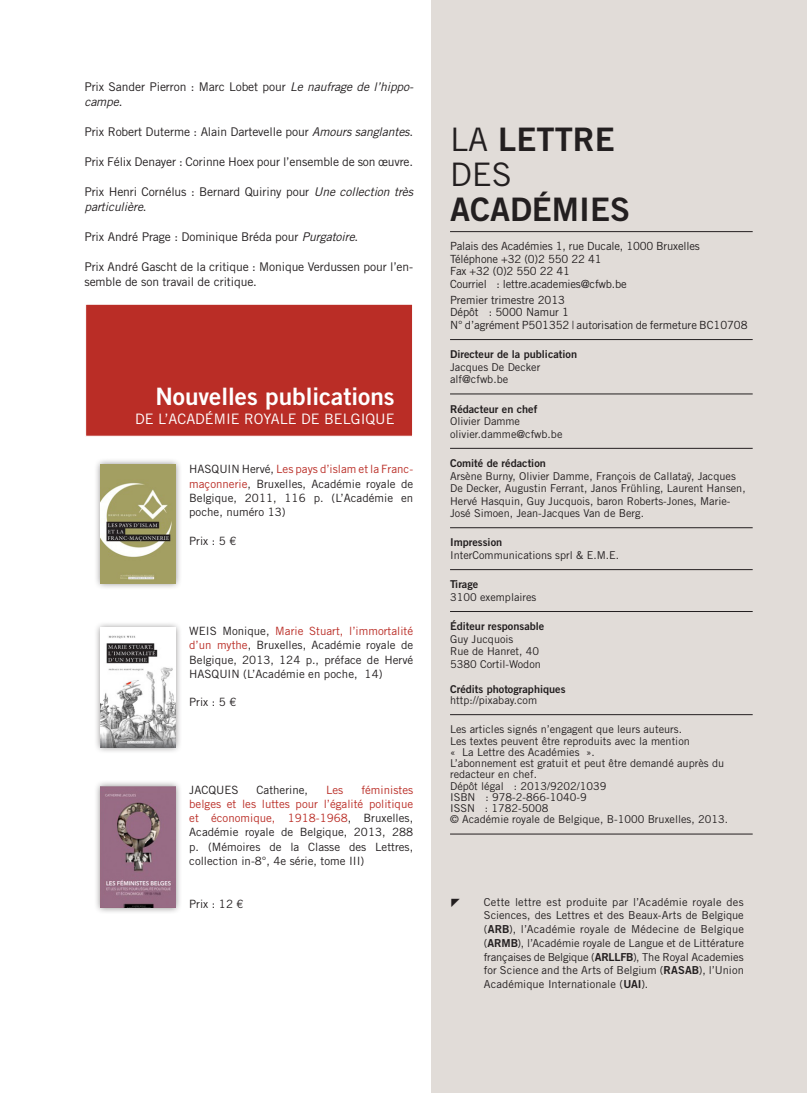
<style>
.page{position:relative;width:807px;height:1115px;background:#fff}
.page>*{position:absolute;margin:0;border:0;box-sizing:border-box;transform-origin:0 0}
.t1{font:32.38px "Trade Gothic LT Std Bd 2";color:#231f20}
.t2{font:32.38px "Trade Gothic LT Std";color:#231f20}
.t3{font:24px "Trade Gothic LT Std Bd 2";color:#fff}
.t4{font:14.38px "Trade Gothic LT Std";color:#fff}
.t5{font:12px/15px "Trade Gothic LT Std";letter-spacing:-.01em;color:#231f20}
.t6{font:11.38px/14.2px "Trade Gothic LT Std";color:#231f20;text-align:justify}
.t7{font:11.38px "Trade Gothic LT Std";color:#ba2d26}
.t8{font:11.25px/12.5px "Trade Gothic LT Std";letter-spacing:-.015em;color:#231f20}
.t9{font:11px/13.8px "Trade Gothic LT Std";color:#231f20;text-align:justify}
.t10{font:10.75px/11.2px "Trade Gothic LT Std";color:#231f20}
.t11{font:10.75px "Trade Gothic LT Std Bd 2";color:#231f20}
.s1{font-style:italic}
.s2{color:#ba2d26}
.s3{font-family:"Trade Gothic LT Std"}
.s4{font-family:"Trade Gothic LT Std Bd 2"}
</style>
<div class="page">
<div style="left:431px;top:0;width:376px;height:1092px;background:#e1dcd8"></div>
<hr style="left:450px;top:231px;width:302px;height:1px;background:#231f20">
<hr style="left:450px;top:339px;width:302px;height:1px;background:#231f20">
<hr style="left:450px;top:394px;width:302px;height:1px;background:#231f20">
<hr style="left:450px;top:448px;width:302px;height:1px;background:#231f20">
<hr style="left:450px;top:527px;width:302px;height:1px;background:#231f20">
<hr style="left:450px;top:569px;width:302px;height:1px;background:#231f20">
<hr style="left:450px;top:611px;width:302px;height:1px;background:#231f20">
<hr style="left:450px;top:714px;width:302px;height:1px;background:#231f20">
<hr style="left:450px;top:834px;width:302px;height:1px;background:#231f20">
<div style="left:85px;top:304px;width:328px;height:132px;background:#ba2d26;border:1px solid #fff"></div>
<div style="left:94px;top:780px;width:88px;height:134px;background:#231f20;opacity:.53"></div>
<img style="left:101px;top:787px;width:74px;height:120px">
<div style="left:94px;top:458px;width:88px;height:132px;background:#231f20;opacity:.53"></div>
<img style="left:101px;top:465px;width:74px;height:118px">
<div style="left:94px;top:621px;width:88px;height:133px;background:#231f20;opacity:.53"></div>
<img style="left:101px;top:628px;width:74px;height:119px">
<p class="t5" style="left:84px;top:79px;width:330px">Prix Sander Pierron : Marc Lobet pour <span class="s1">Le naufrage de l’hippo&shy;campe</span>.</p>
<p class="t5" style="left:84px;top:124px;width:330px">Prix Robert Duterme : Alain Dartevelle pour <span class="s1">Amours sanglantes</span>.</p>
<p class="t5" style="left:84px;top:154px;width:330px">Prix Félix Denayer : Corinne Hoex pour l’ensemble de son œuvre.</p>
<p class="t5" style="left:84px;top:184px;width:330px">Prix Henri Cornélus : Bernard Quiriny pour <span class="s1">Une collection très particulière</span>.</p>
<p class="t5" style="left:84px;top:229px;width:275px">Prix André Prage : Dominique Bréda pour <span class="s1">Purgatoire</span>.</p>
<p class="t5" style="left:84px;top:259px;width:330px">Prix André Gascht de la critique : Monique Verdussen pour l’en&shy;semble de son travail de critique.</p>
<h2 class="t3" style="left:155px;top:381px;width:241px">Nouvelles publications</h2>
<h3 class="t4" style="left:135px;top:411px;width:53px">de l’Académie</h3>
<h3 class="t4" style="left:244px;top:411px;width:10px">royale</h3>
<h3 class="t4" style="left:301px;top:411px;width:43px">de Belgique</h3>
<p class="t6" style="left:189px;top:462px;width:225px">HASQUIN Hervé, <span class="s2">Les pays d’islam et la Franc&shy;maçonnerie</span>, Bruxelles, Académie royale de Belgique, 2011, 116 p. (L’Académie en poche, numéro 13)</p>
<p class="t6" style="left:189px;top:533px;width:49px">Prix : 5 €</p>
<p class="t6" style="left:189px;top:624px;width:16px">Weis</p>
<p class="t6" style="left:189px;top:624px;width:225px;text-indent:33px">Monique, <span class="s2">Marie Stuart, l’immortalité d’un mythe</span>, Bruxelles, Académie royale de Belgique, 2013, 124 p., préface de Hervé HASQUIN (L’Académie en poche, 14)</p>
<p class="t6" style="left:189px;top:695px;width:49px">Prix : 5 €</p>
<p class="t6" style="left:189px;top:782px;width:8px">jacques</p>
<p class="t6" style="left:256px;top:782px;width:53px">Catherine,</p>
<p class="t7" style="left:326px;top:783px;width:19px">Les</p>
<p class="t6" style="left:189px;top:782px;width:225px;text-indent:172px"><span class="s2">féministes belges et les luttes pour l’égalité politique et économique, 1918-1968</span>, Bruxelles, Académie royale de Belgique, 2013, 288 p. (Mémoires de la Classe des Lettres, collection in-8°, 4e série, tome III)</p>
<p class="t6" style="left:189px;top:896px;width:56px">Prix : 12 €</p>
<h1 class="t1" style="left:450px;top:119px;width:162px"><span class="s3">La</span> Lettre</h1>
<h1 class="t2" style="left:450px;top:155px;width:20px">des</h1>
<h1 class="t1" style="left:450px;top:189px;width:159px">Académ ies</h1>
<p class="t8" style="left:450px;top:240px;width:251px">Palais des Académies 1, rue Ducale, 1000 Bruxelles Téléphone +32 (0)2 550 22 41<br>Fax +32 (0)2 550 22 41<br>Courriel : lettre.academies@cfwb.be</p>
<p class="t8" style="left:450px;top:293px;width:299px">Premier trimestre 2013<br>Dépôt : 5000 Namur 1<br>N° d’agrément P501352 | autorisation de fermeture BC10708</p>
<p class="t11" style="left:450px;top:348px;width:129px">Directeur de la publication</p>
<p class="t10" style="left:450px;top:361px;width:92px;line-height:12.5px">Jacques De Decker alf@cfwb.be</p>
<p class="t11" style="left:450px;top:402px;width:89px">Rédacteur en chef</p>
<p class="t10" style="left:450px;top:415px;width:114px;line-height:12.5px">Olivier Damme olivier.damme@cfwb.be</p>
<p class="t11" style="left:450px;top:457px;width:97px">Comité de rédaction</p>
<p class="t10" style="left:450px;top:469px;width:297px;line-height:12.5px">Arsène Burny, Olivier Damme, François de Callataÿ, Jacques De Decker, Augustin Ferrant, Janos Frühling, Laurent Hansen, Hervé Hasquin, Guy Jucquois, baron Roberts-Jones, Marie-José Simoen, Jean-Jacques Van de Berg.</p>
<p class="t11" style="left:450px;top:536px;width:54px">I mpression</p>
<p class="t10" style="left:450px;top:549px;width:171px">InterCommunications sprl &amp; E.M.E.</p>
<p class="t11" style="left:450px;top:578px;width:30px">Tirage</p>
<p class="t10" style="left:450px;top:591px;width:88px">3100 exemplaires</p>
<p class="t11" style="left:450px;top:620px;width:96px">Éditeur responsable</p>
<p class="t10" style="left:450px;top:632px;width:92px;line-height:12.5px">Guy Jucquois<br>Rue de Hanret, 40<br>5380 Cortil-Wodon</p>
<p class="t11" style="left:450px;top:682px;width:117px">Crédits photographiques</p>
<p class="t10" style="left:450px;top:694px;width:89px">http://pixabay.com</p>
<p class="t10" style="left:450px;top:724px;width:279px">Les articles signés n’engagent que leurs auteurs.<br>Les textes peuvent être reproduits avec la mention<br>« La Lettre des Académies ».<br>L’abonnement est gratuit et peut être demandé auprès du redacteur en chef.<br>Dépôt légal : 2013/9202/1039<br>ISBN : 978-2-866-1040-9<br>ISSN : 1782-5008<br>© Académie royale de Belgique, B-1000 Bruxelles, 2013.</p>
<p class="t9" style="left:483px;top:895px;width:262px">Cette lettre est produite par l’Académie royale des Sciences, des Lettres et des Beaux-Arts de Belgique (<span class="s4">ARB</span>), l’Académie royale de Médecine de Belgique (<span class="s4">ARMB</span>), l’Académie royale de Langue et de Littérature françaises de Belgique (<span class="s4">ARLL</span></p>
<p class="t9" style="left:483px;top:950px;width:262px;text-indent:137px"><span class="s4">FB</span>), The Royal Academies for Science and the Arts of Belgium (<span class="s4">RASAB</span>), l’Union Académique Internationale (<span class="s4">UAI</span>).</p>
</div>
